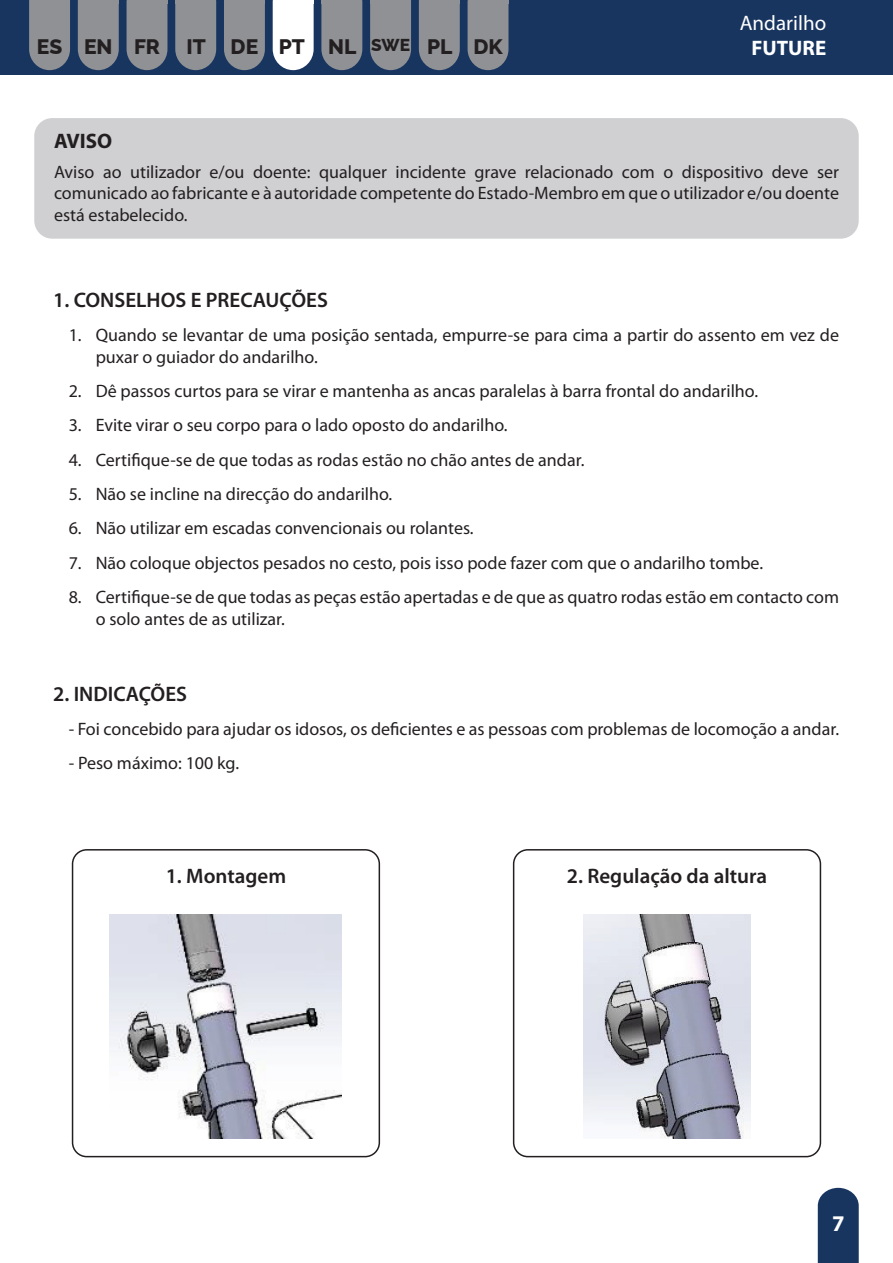
<style>
.page{position:relative;width:893px;height:1263px;background:#fff}
.page>*{position:absolute;margin:0;border:0;box-sizing:border-box;transform-origin:0 0}
.t1{font:700 22.5px "Myriad Pro";color:#fff}
.t2{font:600 21px "Myriad Pro";color:#231f20}
.t3{font:800 21px "Raleway";color:#231f20}
.t4{font:21px "Myriad Pro";color:#fff}
.t5{font:700 21px "Myriad Pro";color:#fff}
.t6{font:700 21px "Myriad Pro";color:#231f20}
.t7{font:18px/21.6px "Myriad Pro";color:#231f20}
.s1{font-size:17.25px}
</style>
<div class="page">
<div style="left:0;top:0;width:893px;height:75px;background:#183560"></div>
<svg style="left:29px;top:0;width:41px;height:70px;background:#85898f"></svg>
<div style="left:37px;top:34px;width:26px;height:20px;background:#8f9194"></div>
<div style="left:127px;top:3px;width:40px;height:67px;background:#8f9194"></div>
<hr style="left:127px;top:0;width:40px;height:3px;background:#8f9194">
<svg style="left:78px;top:3px;width:41px;height:67px;background:#868a90"></svg>
<hr style="left:78px;top:0;width:41px;height:3px;background:#8f9194">
<svg style="left:321px;top:3px;width:41px;height:67px;background:#868a90"></svg>
<hr style="left:321px;top:0;width:41px;height:3px;background:#8f9194">
<div style="left:468px;top:3px;width:40px;height:67px;background:#8f9194"></div>
<hr style="left:468px;top:0;width:40px;height:3px;background:#8f9194">
<svg style="left:273px;top:3px;width:41px;height:67px;background:#e8ebef"></svg>
<div style="left:275px;top:34px;width:33px;height:21px;background:#fff"></div>
<hr style="left:273px;top:0;width:41px;height:3px;background:#fff">
<svg style="left:419px;top:3px;width:41px;height:67px;background:#868a90"></svg>
<hr style="left:419px;top:0;width:41px;height:3px;background:#8f9194">
<svg style="left:224px;top:3px;width:41px;height:67px;background:#868a90"></svg>
<hr style="left:224px;top:0;width:41px;height:3px;background:#8f9194">
<svg style="left:370px;top:3px;width:41px;height:67px;background:#868a90"></svg>
<hr style="left:370px;top:0;width:41px;height:3px;background:#8f9194">
<svg style="left:175px;top:3px;width:41px;height:67px;background:#868a90"></svg>
<hr style="left:175px;top:0;width:41px;height:3px;background:#8f9194">
<svg style="left:818px;top:1188px;width:41px;height:75px;background:#244068"></svg>
<div style="left:34px;top:118px;width:825px;height:121px;background:#d0d0d2;border-radius:18px"></div>
<img style="left:110px;top:914px;width:232px;height:225px">
<div style="left:72px;top:849px;width:308px;height:308px;border:2px solid #231f20;border-radius:14px"></div>
<img style="left:583px;top:914px;width:168px;height:225px">
<div style="left:513px;top:849px;width:308px;height:308px;border:2px solid #231f20;border-radius:14px"></div>
<p class="t4" style="left:740px;top:10px;width:88px">Andarilho</p>
<p class="t3" style="left:37px;top:29px;width:125px">ES EN FR</p>
<p class="t3" style="left:186px;top:29px;width:318px">IT DE PT NL <span class="s1">SWE</span> PL DK</p>
<p class="t5" style="left:751px;top:34px;width:76px">FUTURE</p>
<p class="t6" style="left:54px;top:127px;width:60px">AVISO</p>
<p class="t7" style="left:54px;top:161px;width:786px;text-align:justify">Aviso ao utilizador e/ou doente: qualquer incidente grave relacionado com o dispositivo deve ser comunicado ao fabricante e à autoridade competente do Estado-Membro em que o utilizador e/ou doente está estabelecido.</p>
<p class="t2" style="left:53px;top:286px;width:276px">1. CONSELHOS E PRECAUÇÕES</p>
<p class="t7" style="left:96px;top:324px;width:745px;text-indent:-27px">1. Quando se levantar de uma posição sentada, empurre-se para cima a partir do assento em vez de puxar o guiador do andarilho.</p>
<p class="t7" style="left:69px;top:380px;width:691px">2. Dê passos curtos para se virar e mantenha as ancas paralelas à barra frontal do andarilho.</p>
<p class="t7" style="left:69px;top:414px;width:440px">3. Evite virar o seu corpo para o lado oposto do andarilho.</p>
<p class="t7" style="left:69px;top:448px;width:517px">4. Certifique-se de que todas as rodas estão no chão antes de andar.</p>
<p class="t7" style="left:69px;top:483px;width:325px">5. Não se incline na direcção do andarilho.</p>
<p class="t7" style="left:69px;top:517px;width:406px">6. Não utilizar em escadas convencionais ou rolantes.</p>
<p class="t7" style="left:69px;top:552px;width:696px">7. Não coloque objectos pesados no cesto, pois isso pode fazer com que o andarilho tombe.</p>
<p class="t7" style="left:96px;top:586px;width:745px;text-indent:-27px">8. Certifique-se de que todas as peças estão apertadas e de que as quatro rodas estão em contacto com o solo antes de as utilizar.</p>
<p class="t2" style="left:53px;top:680px;width:135px">2. INDICAÇÕES</p>
<p class="t7" style="left:69px;top:718px;width:772px">- Foi concebido para ajudar os idosos, os deficientes e as pessoas com problemas de locomoção a andar.</p>
<p class="t7" style="left:69px;top:752px;width:172px">- Peso máximo: 100 kg.</p>
<p class="t2" style="left:166px;top:863px;width:122px">1. Montagem</p>
<p class="t2" style="left:567px;top:863px;width:202px">2. Regulação da altura</p>
<p class="t1" style="left:832px;top:1209px;width:14px">7</p>
</div>
